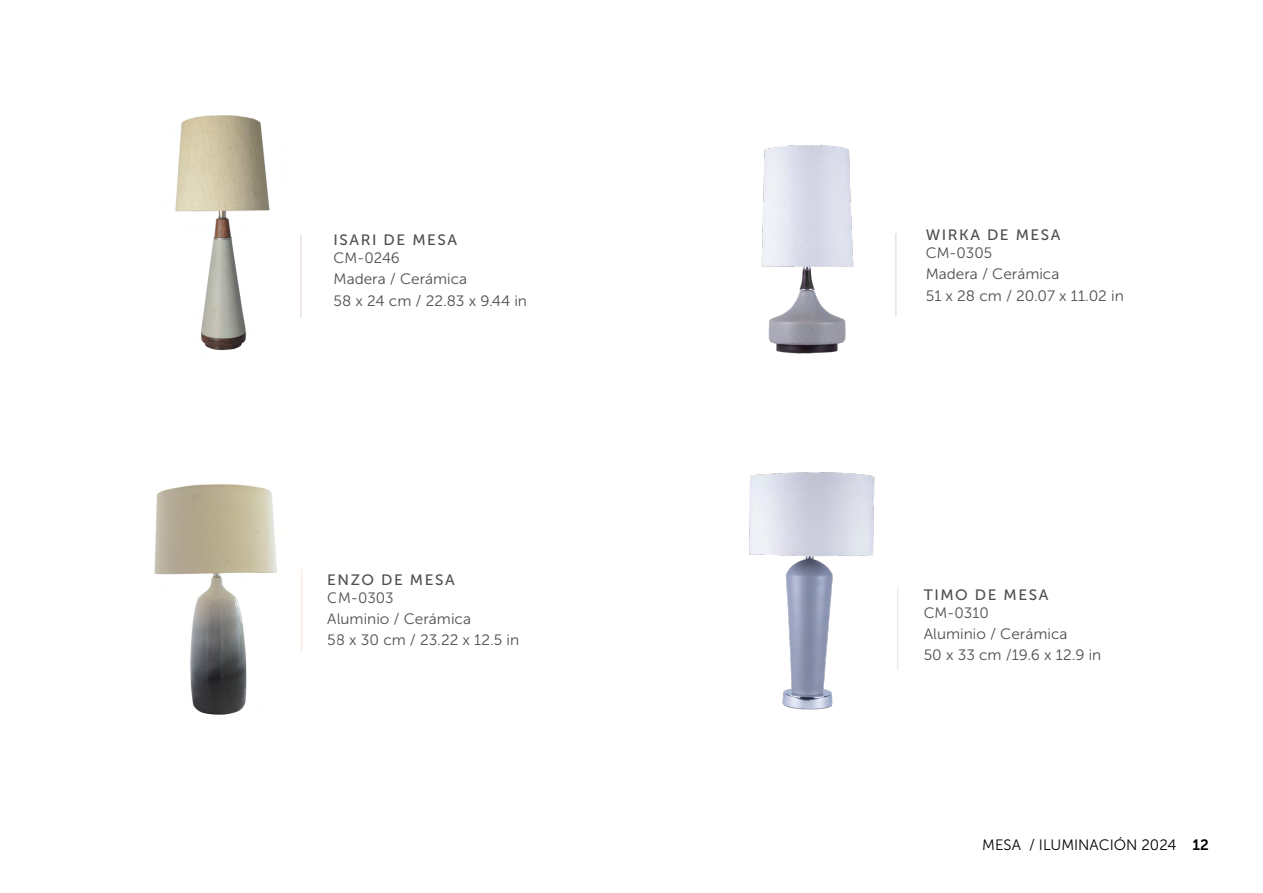
<style>
.page{position:relative;width:1263px;height:893px;background:#fff}
.page>*{position:absolute;margin:0;border:0;box-sizing:border-box;transform-origin:0 0}
.t1{font:15px/21.3px "Museo Sans 300";color:#4f4e52}
.t2{font:15px "Museo Sans 500";letter-spacing:.1em;color:#4f4e52}
.t3{font:15px "Museo Sans 300";color:#020203}
.s1{font-family:"Museo Sans 700"}
</style>
<div class="page">
<img style="left:175px;top:115px;width:95px;height:236px">
<hr style="left:300px;top:235px;width:2px;height:83px;background:#ebe0de">
<img style="left:761px;top:145px;width:93px;height:209px">
<hr style="left:895px;top:233px;width:2px;height:83px;background:#ebe0de">
<img style="left:154px;top:484px;width:123px;height:231px">
<hr style="left:301px;top:569px;width:1px;height:83px;background:#faede6">
<img style="left:749px;top:472px;width:126px;height:238px">
<hr style="left:897px;top:587px;width:1px;height:83px;background:#e8f2e8">
<p class="t2" style="left:334px;top:232px;width:125px">ISARI DE MESA</p>
<p class="t1" style="left:334px;top:247px;width:195px">CM-0246<br>Madera / Cerámica<br>58 x 24 cm / 22.83 x 9.44 in</p>
<p class="t2" style="left:926px;top:227px;width:136px">WIRKA DE MESA</p>
<p class="t1" style="left:926px;top:242px;width:200px">CM-0305<br>Madera / Cerámica<br>51 x 28 cm / 20.07 x 11.02 in</p>
<p class="t2" style="left:327px;top:571px;width:129px">ENZO DE MESA</p>
<p class="t1" style="left:327px;top:587px;width:193px">CM-0303<br>Aluminio / Cerámica<br>58 x 30 cm / 23.22 x 12.5 in</p>
<p class="t2" style="left:924px;top:586px;width:126px">TIMO DE MESA</p>
<p class="t1" style="left:924px;top:602px;width:179px">CM-0310<br>Aluminio / Cerámica<br>50 x 33 cm /19.6 x 12.9 in</p>
<p class="t3" style="left:982px;top:837px;width:228px">MESA / ILUMINACIÓN 2024 <span class="s1">12</span></p>
</div>
